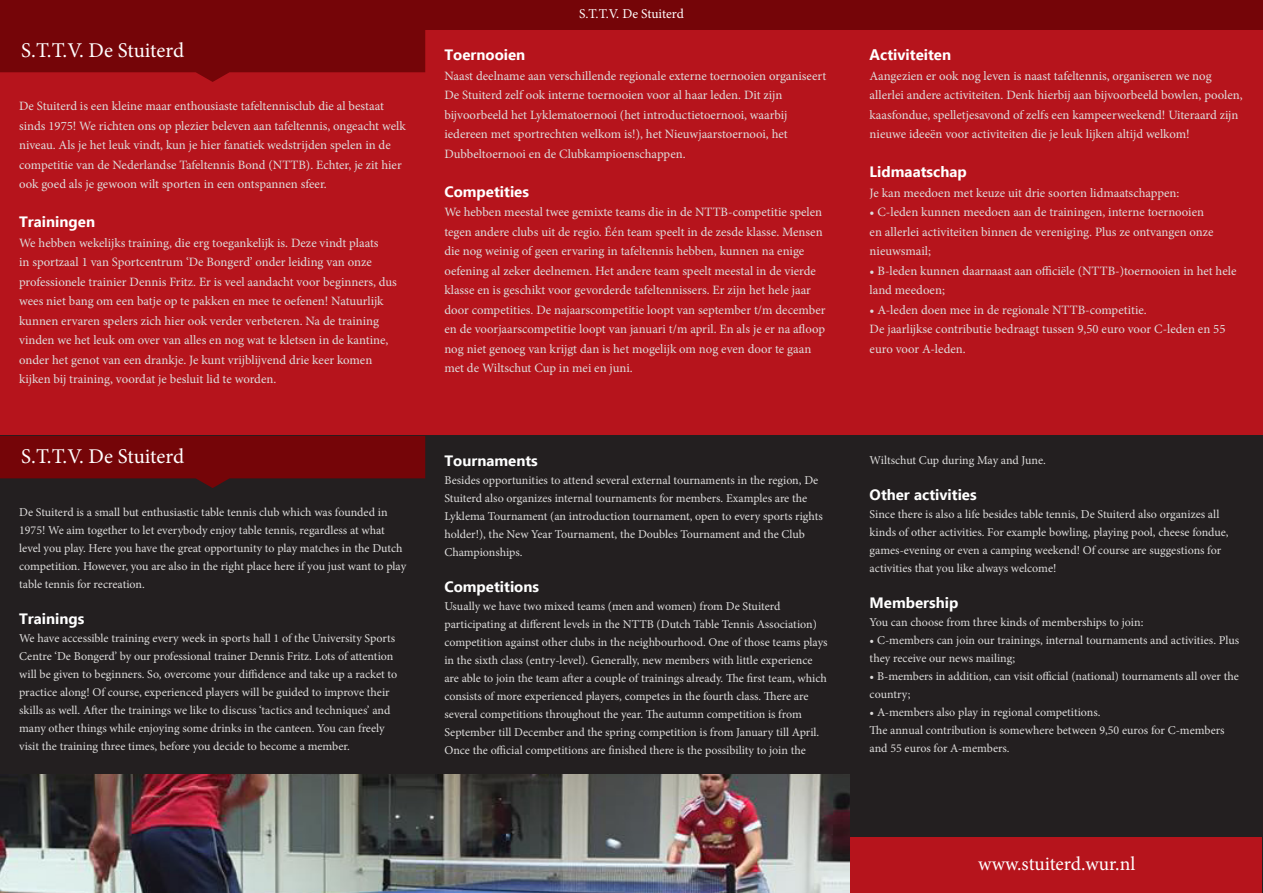
<style>
.page{position:relative;width:1263px;height:893px;background:#fff}
.page>*{position:absolute;margin:0;border:0;box-sizing:border-box;transform-origin:0 0}
.KOP_GROOT_NL{font:21px "Minion Pro";letter-spacing:-.01em;color:#fff}
.KOP_GROOT_EN{font:21px "Minion Pro";letter-spacing:-.01em;color:#fff}
.BASIS_TEKST{font:19.5px "Minion Pro";color:#fff}
.TEKST_PARAGRAAF_EN{font:700 15px "Ebrima";color:#fff}
.TEKST_PARAGRAAF_NL{font:700 15px "Ebrima";color:#fff}
.BASIS_TEKST-2{font:13.5px "Minion Pro";letter-spacing:-.01em;color:#fff}
.TEKST_PARAGRAAF_NL-2{font:12.75px/19.5px "Minion Pro";color:#dedddc}
.TEKST_PARAGRAAF_EN-2{font:12px/18px "Minion Pro";color:#dedddc}
</style>
<div class="page">
<div style="left:0;top:0;width:1263px;height:455px;background:#b6141c"></div>
<div style="left:0;top:436px;width:1263px;height:457px;background:#231f20"></div>
<svg style="left:0;top:30px;width:425px;height:52px"></svg>
<div style="left:0;top:0;width:1263px;height:30px;background:#750508"></div>
<svg style="left:0;top:436px;width:425px;height:52px"></svg>
<img style="left:0;top:775px;width:850px;height:118px">
<div style="left:850px;top:837px;width:412px;height:56px;background:#b6141c"></div>
<p class="KOP_GROOT_NL" style="left:21px;top:36px;width:164px">S.T.T.V. De Stuiterd</p>
<p class="TEKST_PARAGRAAF_NL-2" style="left:19px;top:97px;width:388px">De Stuiterd is een kleine maar enthousiaste tafeltennisclub die al bestaat sinds 1975! We richten ons op plezier beleven aan tafeltennis, ongeacht welk niveau. Als je het leuk vindt, kun je hier fanatiek wedstrijden spelen in de competitie van de Nederlandse Tafeltennis Bond (NTTB). Echter, je zit hier ook goed als je gewoon wilt sporten in een ontspannen sfeer.</p>
<p class="TEKST_PARAGRAAF_NL" style="left:19px;top:211px;width:77px">Trainingen</p>
<p class="TEKST_PARAGRAAF_NL-2" style="left:19px;top:233px;width:379px">We hebben wekelijks training, die erg toegankelijk is. Deze vindt plaats<br>in sportzaal 1 van Sportcentrum ‘De Bongerd’ onder leiding van onze professionele trainier Dennis Fritz. Er is veel aandacht voor beginners, dus wees niet bang om een batje op te pakken en mee te oefenen! Natuurlijk kunnen ervaren spelers zich hier ook verder verbeteren. Na de training vinden we het leuk om over van alles en nog wat te kletsen in de kantine, onder het genot van een drankje. Je kunt vrijblijvend drie keer komen kijken bij training, voordat je besluit lid te worden.</p>
<p class="KOP_GROOT_EN" style="left:21px;top:442px;width:164px">S.T.T.V. De Stuiterd</p>
<p class="TEKST_PARAGRAAF_EN-2" style="left:19px;top:503px;width:388px">De Stuiterd is a small but enthusiastic table tennis club which was founded in 1975! We aim together to let everybody enjoy table tennis, regardless at what level you play. Here you have the great opportunity to play matches in the Dutch competition. However, you are also in the right place here if you just want to play table tennis for recreation.</p>
<p class="TEKST_PARAGRAAF_EN" style="left:19px;top:607px;width:67px">Trainings</p>
<p class="TEKST_PARAGRAAF_EN-2" style="left:19px;top:629px;width:380px">We have accessible training every week in sports hall 1 of the University Sports Centre ‘De Bongerd’ by our professional trainer Dennis Fritz. Lots of attention will be given to beginners. So, overcome your diffidence and take up a racket to practice along! Of course, experienced players will be guided to improve their skills as well. After the trainings we like to discuss ‘tactics and techniques’ and many other things while enjoying some drinks in the canteen. You can freely visit the training three times, before you decide to become a member.</p>
<p class="BASIS_TEKST-2" style="left:579px;top:4px;width:106px">S.T.T.V. De Stuiterd</p>
<p class="TEKST_PARAGRAAF_NL" style="left:444px;top:44px;width:82px">Toernooien</p>
<p class="TEKST_PARAGRAAF_NL-2" style="left:444px;top:66px;width:383px">Naast deelname aan verschillende regionale externe toernooien organiseert De Stuiterd zelf ook interne toernooien voor al haar leden. Dit zijn bijvoorbeeld het Lyklematoernooi (het introductietoernooi, waarbij iedereen met sportrechten welkom is!), het Nieuwjaarstoernooi, het Dubbeltoernooi en de Clubkampioenschappen.</p>
<p class="TEKST_PARAGRAAF_NL" style="left:444px;top:180px;width:86px">Competities</p>
<p class="TEKST_PARAGRAAF_NL-2" style="left:444px;top:202px;width:383px">We hebben meestal twee gemixte teams die in de NTTB-competitie spelen tegen andere clubs uit de regio. Één team speelt in de zesde klasse. Mensen die nog weinig of geen ervaring in tafeltennis hebben, kunnen na enige oefening al zeker deelnemen. Het andere team speelt meestal in de vierde klasse en is geschikt voor gevorderde tafeltennissers. Er zijn het hele jaar door competities. De najaarscompetitie loopt van september t/m december en de voorjaarscompetitie loopt van januari t/m april. En als je er na afloop nog niet genoeg van krijgt dan is het mogelijk om nog even door te gaan met de Wiltschut Cup in mei en juni.</p>
<p class="TEKST_PARAGRAAF_EN" style="left:444px;top:450px;width:95px">Tournaments</p>
<p class="TEKST_PARAGRAAF_EN-2" style="left:444px;top:471px;width:380px">Besides opportunities to attend several external tournaments in the region, De Stuiterd also organizes internal tournaments for members. Examples are the Lyklema Tournament (an introduction tournament, open to every sports rights holder!), the New Year Tournament, the Doubles Tournament and the Club Championships.</p>
<p class="TEKST_PARAGRAAF_EN" style="left:444px;top:576px;width:96px">Competitions</p>
<p class="TEKST_PARAGRAAF_EN-2" style="left:444px;top:597px;width:385px">Usually we have two mixed teams (men and women) from De Stuiterd participating at different levels in the NTTB (Dutch Table Tennis Association) competition against other clubs in the neighbourhood. One of those teams plays in the sixth class (entry-level). Generally, new members with little experience are able to join the team after a couple of trainings already. The first team, which consists of more experienced players, competes in the fourth class. There are several competitions throughout the year. The autumn competition is from September till December and the spring competition is from January till April.<br>Once the official competitions are finished there is the possibility to join the</p>
<p class="TEKST_PARAGRAAF_NL" style="left:870px;top:44px;width:83px">Activiteiten</p>
<p class="TEKST_PARAGRAAF_NL-2" style="left:870px;top:66px;width:375px">Aangezien er ook nog leven is naast tafeltennis, organiseren we nog allerlei andere activiteiten. Denk hierbij aan bijvoorbeeld bowlen, poolen, kaasfondue, spelletjesavond of zelfs een kampeerweekend! Uiteraard zijn nieuwe ideeën voor activiteiten die je leuk lijken altijd welkom!</p>
<p class="TEKST_PARAGRAAF_NL" style="left:870px;top:161px;width:99px">Lidmaatschap</p>
<p class="TEKST_PARAGRAAF_NL-2" style="left:870px;top:183px;width:311px">Je kan meedoen met keuze uit drie soorten lidmaatschappen:</p>
<p class="TEKST_PARAGRAAF_NL-2" style="left:870px;top:202px;width:346px">• C-leden kunnen meedoen aan de trainingen, interne toernooien en allerlei activiteiten binnen de vereniging. Plus ze ontvangen onze nieuwsmail;</p>
<p class="TEKST_PARAGRAAF_NL-2" style="left:870px;top:261px;width:368px">• B-leden kunnen daarnaast aan officiële (NTTB-)toernooien in het hele land meedoen;</p>
<p class="TEKST_PARAGRAAF_NL-2" style="left:870px;top:300px;width:279px">• A-leden doen mee in de regionale NTTB-competitie.</p>
<p class="TEKST_PARAGRAAF_NL-2" style="left:870px;top:319px;width:357px">De jaarlijkse contributie bedraagt tussen 9,50 euro voor C-leden en 55 euro voor A-leden.</p>
<p class="TEKST_PARAGRAAF_EN-2" style="left:870px;top:451px;width:178px">Wiltschut Cup during May and June.</p>
<p class="TEKST_PARAGRAAF_EN" style="left:870px;top:483px;width:109px">Other activities</p>
<p class="TEKST_PARAGRAAF_EN-2" style="left:870px;top:505px;width:360px">Since there is also a life besides table tennis, De Stuiterd also organizes all kinds of other activities. For example bowling, playing pool, cheese fondue, games-evening or even a camping weekend! Of course are suggestions for activities that you like always welcome!</p>
<p class="TEKST_PARAGRAAF_EN" style="left:870px;top:591px;width:90px">Membership</p>
<p class="TEKST_PARAGRAAF_EN-2" style="left:870px;top:613px;width:275px">You can choose from three kinds of memberships to join:</p>
<p class="TEKST_PARAGRAAF_EN-2" style="left:870px;top:631px;width:371px">• C-members can join our trainings, internal tournaments and activities. Plus they receive our news mailing;</p>
<p class="TEKST_PARAGRAAF_EN-2" style="left:870px;top:667px;width:371px">• B-members in addition, can visit official (national) tournaments all over the country;</p>
<p class="TEKST_PARAGRAAF_EN-2" style="left:870px;top:703px;width:356px">• A-members also play in regional competitions.<br>The annual contribution is somewhere between 9,50 euros for C-members and 55 euros for A-members.</p>
<p class="BASIS_TEKST" style="left:978px;top:851px;width:159px">www.stuiterd.wur.nl</p>
</div>
